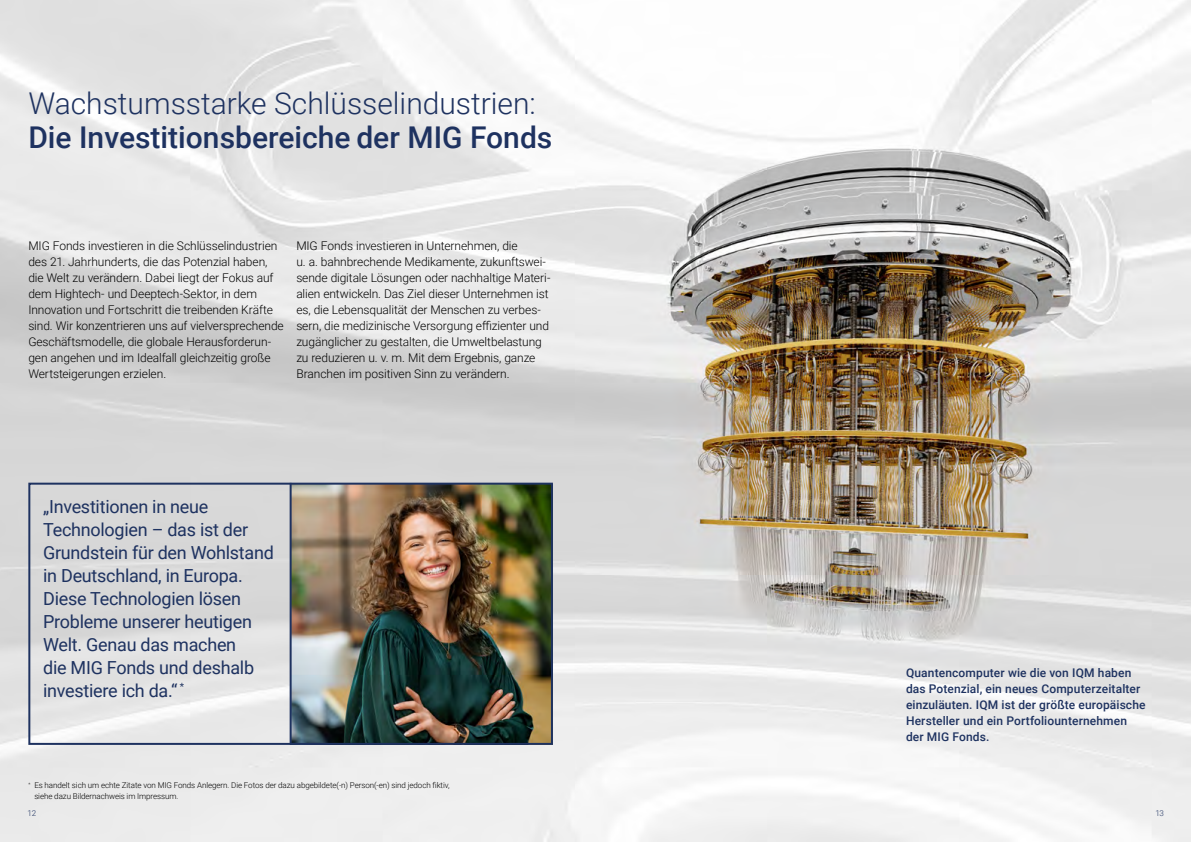
<style>
.page{position:relative;width:1191px;height:842px;background:#fff}
.page>*{position:absolute;margin:0;border:0;box-sizing:border-box;transform-origin:0 0}
.t1{font:300 30px "Roboto";color:#1e3260}
.t2{font:500 30px "Roboto";color:#1e3260}
.t3{font:18px/23px "Roboto";letter-spacing:-.015em;color:#1e3260}
.t4{font:300 12px/16px "Roboto";letter-spacing:-.01em;color:#000}
.t5{font:500 12px/16px "Roboto";letter-spacing:.01em;color:#1e3260}
.t6{font:300 8px/11px "Roboto";letter-spacing:-.01em;color:#000}
.t7{font:300 8px "Roboto";color:#1e3260}
</style>
<div class="page">
<img style="left:0;top:0;width:1191px;height:842px">
<img style="left:292px;top:486px;width:258px;height:256px">
<div style="left:28px;top:483px;width:525px;height:262px;border:2px solid #1e3260"></div>
<hr style="left:290px;top:483px;width:2px;height:262px;background:#1e3260">
<h1 class="t1" style="left:28px;top:83px;width:509px">Wachstumsstarke Schlüsselindustrien:</h1>
<h1 class="t2" style="left:28px;top:117px;width:525px">Die Investitionsbereiche der MIG Fonds</h1>
<p class="t4" style="left:28px;top:237px;width:257px">MIG Fonds investieren in die Schlüsselindustrien des 21. Jahrhunderts, die das Potenzial haben, die Welt zu verändern. Dabei liegt der Fokus auf dem Hightech- und Deeptech-Sektor, in dem Innovation und Fortschritt die treibenden Kräfte sind. Wir konzentrieren uns auf vielversprechende Geschäftsmodelle, die globale Herausforderun&shy;gen angehen und im Idealfall gleichzeitig große Wertsteigerungen erzielen.</p>
<p class="t4" style="left:296px;top:237px;width:256px">MIG Fonds investieren in Unternehmen, die<br>u. a. bahnbrechende Medikamente, zukunftswei&shy;sende digitale Lösungen oder nachhaltige Materi&shy;alien entwickeln. Das Ziel dieser Unternehmen ist es, die Lebensqualität der Menschen zu verbes&shy;sern, die medizinische Versorgung effizienter und zugänglicher zu gestalten, die Umweltbelastung zu reduzieren u. v. m. Mit dem Ergebnis, ganze Branchen im positiven Sinn zu verändern.</p>
<h2 class="t3" style="left:43px;top:495px;width:232px">„Investitionen in neue<br>Technologien – das ist der<br>Grundstein für den Wohlstand in Deutschland, in Europa.<br>Diese Technologien lösen<br>Probleme unserer heutigen<br>Welt. Genau das machen<br>die MIG Fonds und deshalb investiere ich da.“ <sup>*</sup></h2>
<p class="t6" style="left:34px;top:780px;width:417px;text-indent:-6px"><sup>*</sup> Es handelt sich um echte Zitate von MIG Fonds Anlegern. Die Fotos der dazu abgebildete(-n) Person(-en) sind jedoch fiktiv, siehe dazu Bildernachweis im Impressum.</p>
<p class="t5" style="left:906px;top:664px;width:241px">Quantencomputer wie die von IQM haben das Potenzial, ein neues Computerzeitalter einzuläuten. IQM ist der größte europäische Hersteller und ein Portfoliounternehmen der MIG Fonds.</p>
<p class="t7" style="left:28px;top:808px;width:10px">12</p>
<p class="t7" style="left:1155px;top:808px;width:10px">13</p>
</div>
